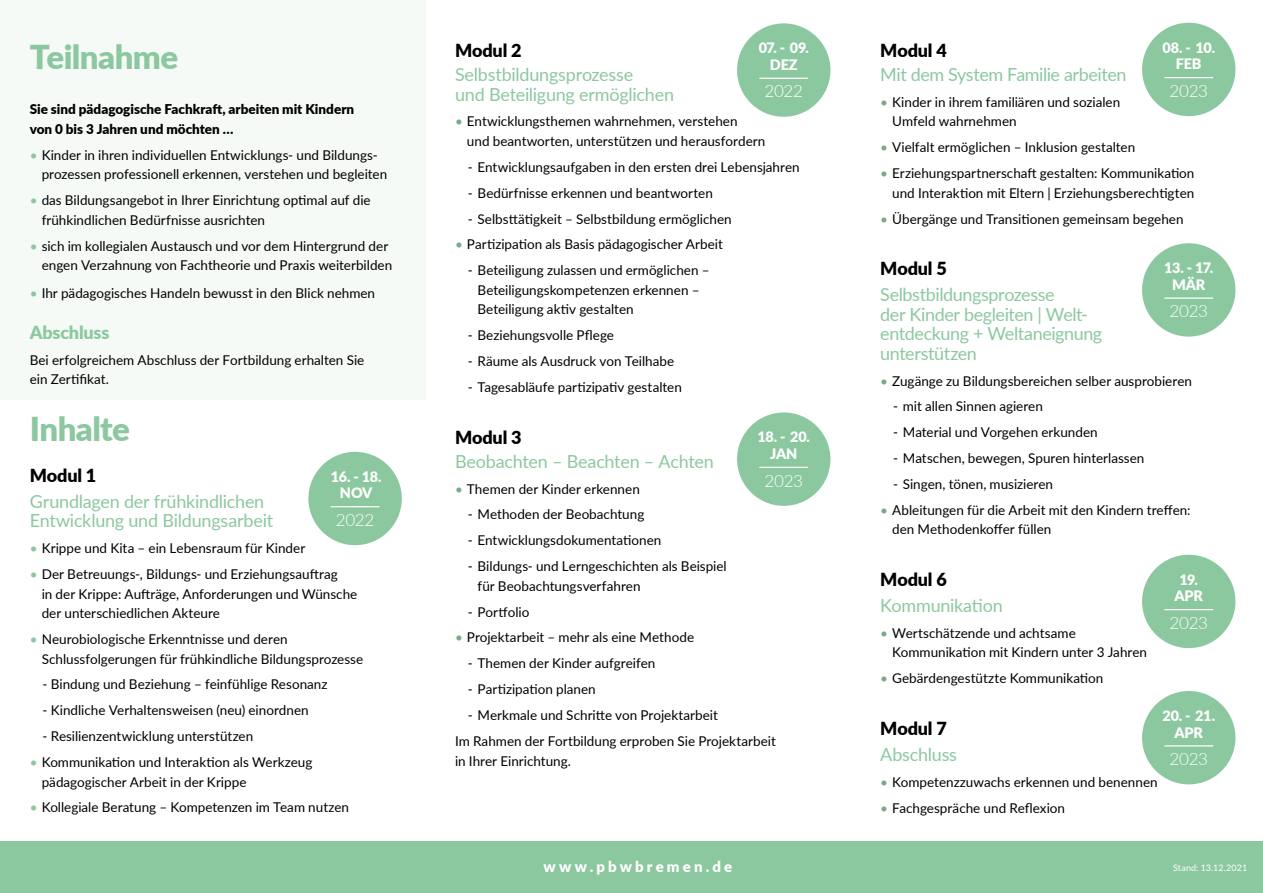
<style>
.page{position:relative;width:1263px;height:893px;background:#fff}
.page>*{position:absolute;margin:0;border:0;box-sizing:border-box;transform-origin:0 0}
.t1{font:900 33px "Lato";letter-spacing:-.02em;color:#8cc89f}
.t2{font:18px/19.5px "Lato";letter-spacing:-.015em;color:#8cc89f}
.t3{font:900 18px "Lato";letter-spacing:-.01em;color:#000}
.t4{font:900 18px "Lato";letter-spacing:-.01em;color:#8cc89f}
.t5{font:300 17.1px "Lato";letter-spacing:-.02em;color:#fff}
.t6{font:900 15px "Lato";letter-spacing:.21em;color:#fff}
.t7{font:900 14.4px/16.8px "Lato";letter-spacing:-.015em;color:#fff;text-align:center}
.t8{font:13.5px/19.5px "Lato";color:#000}
.t9{font:900 13.5px/19.5px "Lato";color:#000}
.t10{font:9px "Lato";letter-spacing:.01em;color:#fff}
.s1{color:#8cc89f}
.s2{color:#78ab89}
</style>
<div class="page">
<div style="left:0;top:0;width:425px;height:400px;background:#f5faf6"></div>
<div style="left:0;top:842px;width:1263px;height:51px;background:#8cc89f"></div>
<div style="left:308px;top:452px;width:94px;height:93px;background:#8cc89f;border-radius:50%"></div>
<hr style="left:331px;top:506px;width:48px;height:1px;background:#fff">
<div style="left:1142px;top:23px;width:93px;height:93px;background:#8cc89f;border-radius:50%"></div>
<hr style="left:1165px;top:77px;width:48px;height:1px;background:#fff">
<div style="left:737px;top:23px;width:93px;height:94px;background:#8cc89f;border-radius:50%"></div>
<hr style="left:760px;top:78px;width:48px;height:1px;background:#fff">
<div style="left:737px;top:412px;width:93px;height:94px;background:#8cc89f;border-radius:50%"></div>
<hr style="left:760px;top:467px;width:48px;height:1px;background:#fff">
<div style="left:1142px;top:243px;width:93px;height:94px;background:#8cc89f;border-radius:50%"></div>
<hr style="left:1165px;top:297px;width:48px;height:2px;background:#fff">
<div style="left:1142px;top:555px;width:93px;height:93px;background:#8cc89f;border-radius:50%"></div>
<hr style="left:1165px;top:609px;width:48px;height:1px;background:#fff">
<div style="left:1142px;top:691px;width:93px;height:93px;background:#8cc89f;border-radius:50%"></div>
<hr style="left:1165px;top:745px;width:48px;height:1px;background:#fff">
<h1 class="t1" style="left:30px;top:32px;width:150px">Teilnahme</h1>
<p class="t9" style="left:30px;top:99px;width:326px">Sie sind pädagogische Fachkraft, arbeiten mit Kindern von 0 bis 3 Jahren und möchten …</p>
<p class="t8" style="left:42px;top:145px;width:347px;text-indent:-12px"><span class="s1">•</span> Kinder in ihren individuellen Entwicklungs- und Bildungs&shy;prozessen professionell erkennen, verstehen und begleiten</p>
<p class="t8" style="left:42px;top:190px;width:331px;text-indent:-12px"><span class="s1">•</span> das Bildungsangebot in Ihrer Einrichtung optimal auf die frühkindlichen Bedürfnisse ausrichten</p>
<p class="t8" style="left:30px;top:235px;width:364px;text-align:right"><span class="s1">•</span> sich im kollegialen Austausch und vor dem Hintergrund der engen Verzahnung von Fachtheorie und Praxis weiterbilden</p>
<p class="t8" style="left:30px;top:283px;width:347px"><span class="s1">•</span> Ihr pädagogisches Handeln bewusst in den Blick nehmen</p>
<h2 class="t4" style="left:30px;top:319px;width:81px">Abschluss</h2>
<p class="t8" style="left:30px;top:349px;width:336px">Bei erfolgreichem Abschluss der Fortbildung erhalten Sie ein Zertifikat.</p>
<h1 class="t1" style="left:30px;top:404px;width:102px">Inhalte</h1>
<h2 class="t3" style="left:30px;top:462px;width:68px">Modul 1</h2>
<h2 class="t2" style="left:30px;top:491px;width:245px">Grundlagen der frühkindlichen<br>Entwicklung und Bildungsarbeit</h2>
<p class="t8" style="left:30px;top:538px;width:277px"><span class="s1">•</span> Krippe und Kita – ein Lebensraum für Kinder</p>
<p class="t8" style="left:42px;top:564px;width:317px;text-indent:-12px"><span class="s1">•</span> Der Betreuungs-, Bildungs- und Erziehungsauftrag<br>in der Krippe: Aufträge, Anforderungen und Wünsche der unterschiedlichen Akteure</p>
<p class="t8" style="left:42px;top:629px;width:323px;text-indent:-12px"><span class="s1">•</span> Neurobiologische Erkenntnisse und deren<br>Schlussfolgerungen für frühkindliche Bildungsprozesse</p>
<p class="t8" style="left:43px;top:674px;width:286px">- Bindung und Beziehung – feinfühlige Resonanz</p>
<p class="t8" style="left:43px;top:700px;width:268px">- Kindliche Verhaltensweisen (neu) einordnen</p>
<p class="t8" style="left:43px;top:726px;width:212px">- Resilienzentwicklung unterstützen</p>
<p class="t8" style="left:42px;top:752px;width:272px;text-indent:-12px"><span class="s1">•</span> Kommunikation und Interaktion als Werkzeug pädagogischer Arbeit in der Krippe</p>
<p class="t8" style="left:30px;top:797px;width:321px"><span class="s1">•</span> Kollegiale Beratung – Kompetenzen im Team nutzen</p>
<p class="t7" style="left:331px;top:467px;width:52px">16. - 18.<br>NOV</p>
<p class="t5" style="left:336px;top:508px;width:40px">2022</p>
<p class="t7" style="left:759px;top:39px;width:52px">07. - 09.<br>DEZ</p>
<p class="t5" style="left:764px;top:79px;width:40px">2022</p>
<h2 class="t3" style="left:455px;top:37px;width:68px">Modul 2</h2>
<h2 class="t2" style="left:455px;top:64px;width:221px">Selbstbildungsprozesse<br>und Beteiligung ermöglichen</h2>
<p class="t8" style="left:467px;top:111px;width:300px;text-indent:-12px"><span class="s2">•</span> Entwicklungsthemen wahrnehmen, verstehen<br>und beantworten, unterstützen und herausfordern</p>
<p class="t8" style="left:468px;top:157px;width:333px">- Entwicklungsaufgaben in den ersten drei Lebensjahren</p>
<p class="t8" style="left:468px;top:182px;width:247px">- Bedürfnisse erkennen und beantworten</p>
<p class="t8" style="left:468px;top:208px;width:265px">- Selbsttätigkeit – Selbstbildung ermöglichen</p>
<p class="t8" style="left:455px;top:234px;width:269px"><span class="s2">•</span> Partizipation als Basis pädagogischer Arbeit</p>
<p class="t8" style="left:477px;top:260px;width:234px;text-indent:-10px">- Beteiligung zulassen und ermöglichen –<br>Beteiligungskompetenzen erkennen –<br>Beteiligung aktiv gestalten</p>
<p class="t8" style="left:468px;top:325px;width:148px">- Beziehungsvolle Pflege</p>
<p class="t8" style="left:468px;top:351px;width:208px">- Räume als Ausdruck von Teilhabe</p>
<p class="t8" style="left:468px;top:377px;width:216px">- Tagesabläufe partizipativ gestalten</p>
<h2 class="t3" style="left:455px;top:424px;width:68px">Modul 3</h2>
<h2 class="t2" style="left:455px;top:451px;width:260px">Beobachten – Beachten – Achten</h2>
<p class="t8" style="left:455px;top:478px;width:186px"><span class="s2">•</span> Themen der Kinder erkennen</p>
<p class="t8" style="left:468px;top:504px;width:178px">- Methoden der Beobachtung</p>
<p class="t8" style="left:468px;top:530px;width:195px">- Entwicklungsdokumentationen</p>
<p class="t8" style="left:477px;top:556px;width:251px;text-indent:-10px">- Bildungs- und Lerngeschichten als Beispiel für Beobachtungsverfahren</p>
<p class="t8" style="left:468px;top:601px;width:63px">- Portfolio</p>
<p class="t8" style="left:455px;top:627px;width:241px"><span class="s2">•</span> Projektarbeit – mehr als eine Methode</p>
<p class="t8" style="left:468px;top:653px;width:189px">- Themen der Kinder aufgreifen</p>
<p class="t8" style="left:468px;top:679px;width:130px">- Partizipation planen</p>
<p class="t8" style="left:455px;top:702px;width:322px;line-height:26px;text-indent:13px">- Merkmale und Schritte von Projektarbeit<br>Im Rahmen der Fortbildung erproben Sie Projektarbeit</p>
<p class="t8" style="left:455px;top:750px;width:117px">in Ihrer Einrichtung.</p>
<p class="t7" style="left:757px;top:428px;width:54px">18. - 20.<br>JAN</p>
<p class="t5" style="left:765px;top:468px;width:40px">2023</p>
<p class="t6" style="left:543px;top:855px;width:190px">www.pbwbremen.de</p>
<p class="t7" style="left:1162px;top:38px;width:54px">08. - 10.<br>FEB</p>
<p class="t5" style="left:1169px;top:79px;width:40px">2023</p>
<h2 class="t3" style="left:880px;top:37px;width:68px">Modul 4</h2>
<h2 class="t2" style="left:880px;top:64px;width:248px">Mit dem System Familie arbeiten</h2>
<p class="t8" style="left:892px;top:92px;width:230px;text-indent:-12px"><span class="s2">•</span> Kinder in ihrem familiären und sozialen<br>Umfeld wahrnehmen</p>
<p class="t8" style="left:880px;top:137px;width:257px"><span class="s2">•</span> Vielfalt ermöglichen – Inklusion gestalten</p>
<p class="t8" style="left:880px;top:163px;width:316px;text-align:right"><span class="s2">•</span> Erziehungspartnerschaft gestalten: Kommunikation und Interaktion mit Eltern | Erziehungsberechtigten</p>
<p class="t8" style="left:880px;top:208px;width:305px"><span class="s2">•</span> Übergänge und Transitionen gemeinsam begehen</p>
<h2 class="t3" style="left:880px;top:255px;width:68px">Modul 5</h2>
<h2 class="t2" style="left:880px;top:284px;width:224px">Selbstbildungsprozesse<br>der Kinder begleiten | Welt&shy;entdeckung + Weltaneignung unterstützen</h2>
<p class="t8" style="left:880px;top:370px;width:313px"><span class="s2">•</span> Zugänge zu Bildungsbereichen selber ausprobieren</p>
<p class="t8" style="left:893px;top:396px;width:151px">- mit allen Sinnen agieren</p>
<p class="t8" style="left:893px;top:422px;width:206px">- Material und Vorgehen erkunden</p>
<p class="t8" style="left:893px;top:448px;width:253px">- Matschen, bewegen, Spuren hinterlassen</p>
<p class="t8" style="left:893px;top:474px;width:162px">- Singen, tönen, musizieren</p>
<p class="t8" style="left:892px;top:500px;width:300px;text-indent:-12px"><span class="s2">•</span> Ableitungen für die Arbeit mit den Kindern treffen: den Methodenkoffer füllen</p>
<h2 class="t3" style="left:880px;top:566px;width:68px">Modul 6</h2>
<h2 class="t2" style="left:880px;top:595px;width:124px">Kommunikation</h2>
<p class="t8" style="left:892px;top:623px;width:256px;text-indent:-12px"><span class="s2">•</span> Wertschätzende und achtsame<br>Kommunikation mit Kindern unter 3 Jahren</p>
<p class="t8" style="left:880px;top:668px;width:225px"><span class="s2">•</span> Gebärdengestützte Kommunikation</p>
<h2 class="t3" style="left:880px;top:715px;width:68px">Modul 7</h2>
<h2 class="t2" style="left:880px;top:744px;width:78px">Abschluss</h2>
<p class="t8" style="left:880px;top:772px;width:279px"><span class="s2">•</span> Kompetenzzuwachs erkennen und benennen</p>
<p class="t8" style="left:880px;top:797px;width:186px"><span class="s2">•</span> Fachgespräche und Reflexion</p>
<p class="t7" style="left:1164px;top:259px;width:51px">13. - 17.<br>MÄR</p>
<p class="t5" style="left:1169px;top:299px;width:40px">2023</p>
<p class="t7" style="left:1174px;top:570px;width:30px">19.<br>APR</p>
<p class="t5" style="left:1169px;top:611px;width:40px">2023</p>
<p class="t7" style="left:1162px;top:707px;width:54px">20. - 21.<br>APR</p>
<p class="t5" style="left:1169px;top:747px;width:40px">2023</p>
<p class="t10" style="left:1173px;top:861px;width:76px">Stand: 13.12.2021</p>
</div>
